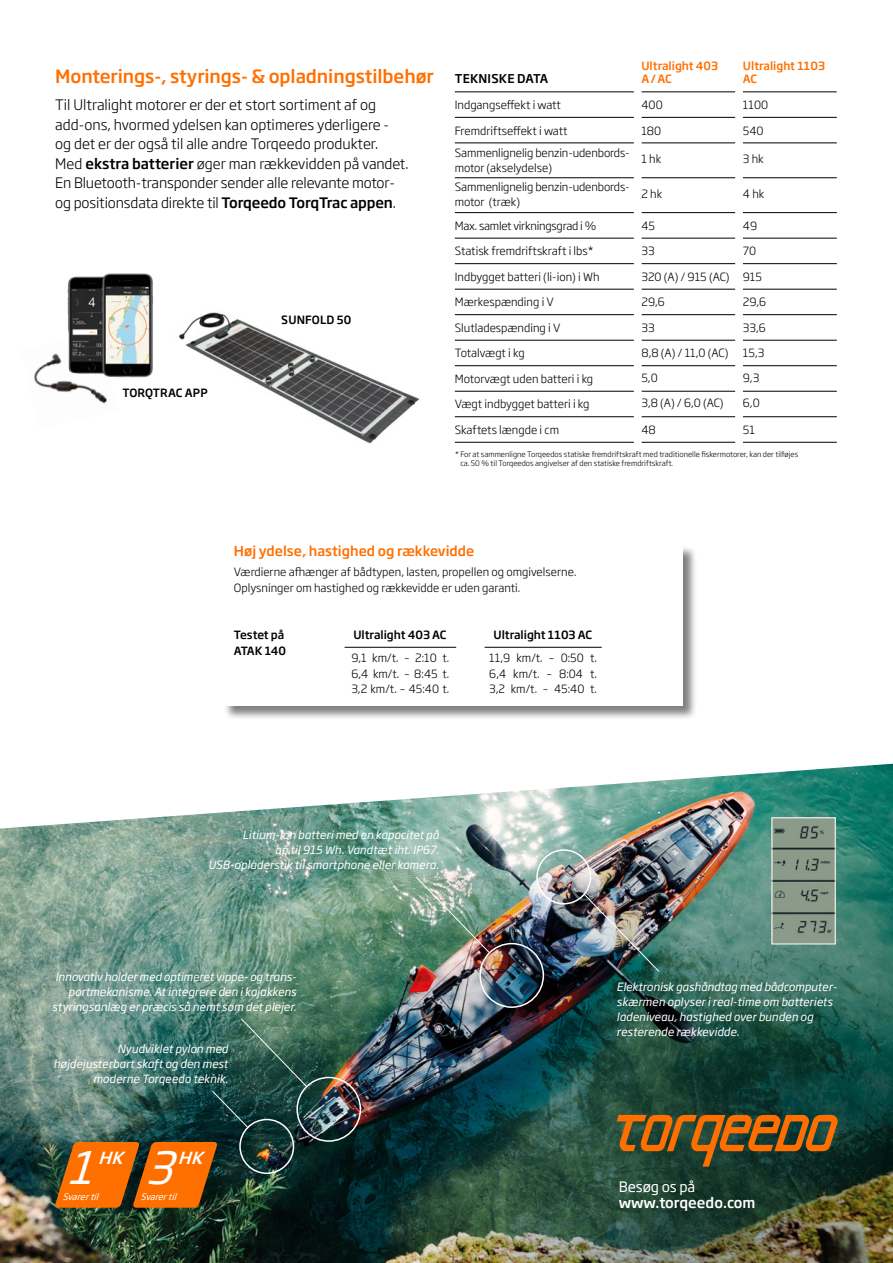
<style>
.page{position:relative;width:893px;height:1263px;background:#fff}
.page>*{position:absolute;margin:0;border:0;box-sizing:border-box;transform-origin:0 0}
.t1{font:italic 44.1px "Soho Gothic Std";color:#fff}
.t2{font:500 18px "Soho Gothic Std";letter-spacing:-.005em;color:#ff6f00}
.t3{font:italic 500 16.5px "Soho Gothic Std";color:#fff}
.t4{font:300 14.25px/19.5px "Soho Gothic Std";color:#000}
.t5{font:500 14.25px "Soho Gothic Std";color:#fff}
.t6{font:14.25px "Soho Gothic Std";letter-spacing:-.005em;color:#fff}
.t7{font:500 13.5px "Soho Gothic Std";color:#ff6f00}
.t8{font:500 12px "Soho Gothic Std";letter-spacing:.015em;color:#000}
.t9{font:300 11.25px/15.8px "Soho Gothic Std";color:#000}
.t10{font:italic 11.25px/15px "Soho Gothic Std";color:#fff;text-align:right}
.t11{font:500 11.25px "Soho Gothic Std";color:#000}
.t12{font:500 11.25px/13.5px "Soho Gothic Std";color:#ff6f00}
.t13{font:300 11.25px "Soho Gothic Std";letter-spacing:-.02em;color:#000}
.t14{font:italic 8.85px "Soho Gothic Std";color:#fff}
.t15{font:300 7.5px/8.7px "Soho Gothic Std";color:#000}
.s1{font-weight:500}
</style>
<div class="page">
<img style="left:0;top:764px;width:893px;height:499px">
<img style="left:337px;top:809px;width:556px;height:454px">
<img style="left:179px;top:312px;width:241px;height:132px">
<div style="left:296px;top:1077px;width:65px;height:65px;border:2px solid #fff;border-radius:50%"></div>
<div style="left:479px;top:943px;width:65px;height:65px;border:2px solid #fff;border-radius:50%"></div>
<div style="left:239px;top:1119px;width:55px;height:55px;border:2px solid #fff;border-radius:50%"></div>
<div style="left:536px;top:849px;width:55px;height:55px;border:2px solid #fff;border-radius:50%"></div>
<svg style="left:211px;top:1018px;width:97px;height:110px;background:#2d574e"></svg>
<img style="left:583px;top:893px;width:77px;height:79px">
<img style="left:415px;top:876px;width:76px;height:78px">
<hr style="left:455px;top:91px;width:179px;height:1px;background:#000">
<hr style="left:641px;top:91px;width:94px;height:1px;background:#000">
<hr style="left:743px;top:91px;width:94px;height:1px;background:#000">
<hr style="left:641px;top:117px;width:94px;height:1px;background:#000">
<hr style="left:743px;top:117px;width:94px;height:1px;background:#000">
<hr style="left:641px;top:142px;width:94px;height:1px;background:#000">
<hr style="left:743px;top:142px;width:94px;height:1px;background:#000">
<hr style="left:641px;top:177px;width:94px;height:1px;background:#000">
<hr style="left:743px;top:177px;width:94px;height:1px;background:#000">
<hr style="left:641px;top:212px;width:94px;height:1px;background:#000">
<hr style="left:743px;top:212px;width:94px;height:1px;background:#000">
<hr style="left:641px;top:238px;width:94px;height:1px;background:#000">
<hr style="left:743px;top:238px;width:94px;height:1px;background:#000">
<hr style="left:641px;top:263px;width:94px;height:1px;background:#000">
<hr style="left:743px;top:263px;width:94px;height:1px;background:#000">
<hr style="left:641px;top:289px;width:94px;height:1px;background:#000">
<hr style="left:743px;top:289px;width:94px;height:1px;background:#000">
<hr style="left:641px;top:314px;width:94px;height:1px;background:#000">
<hr style="left:743px;top:314px;width:94px;height:1px;background:#000">
<hr style="left:641px;top:340px;width:94px;height:1px;background:#000">
<hr style="left:743px;top:340px;width:94px;height:1px;background:#000">
<hr style="left:641px;top:365px;width:94px;height:1px;background:#000">
<hr style="left:743px;top:365px;width:94px;height:1px;background:#000">
<hr style="left:641px;top:391px;width:94px;height:1px;background:#000">
<hr style="left:743px;top:391px;width:94px;height:1px;background:#000">
<hr style="left:641px;top:416px;width:94px;height:1px;background:#000">
<hr style="left:743px;top:416px;width:94px;height:1px;background:#000">
<hr style="left:641px;top:442px;width:94px;height:1px;background:#000">
<hr style="left:743px;top:442px;width:94px;height:1px;background:#000">
<hr style="left:455px;top:117px;width:179px;height:1px;background:#000">
<hr style="left:455px;top:142px;width:179px;height:1px;background:#000">
<hr style="left:455px;top:177px;width:179px;height:1px;background:#000">
<hr style="left:455px;top:212px;width:179px;height:1px;background:#000">
<hr style="left:455px;top:238px;width:179px;height:1px;background:#000">
<hr style="left:455px;top:263px;width:179px;height:1px;background:#000">
<hr style="left:455px;top:289px;width:179px;height:1px;background:#000">
<hr style="left:455px;top:314px;width:179px;height:1px;background:#000">
<hr style="left:455px;top:340px;width:179px;height:1px;background:#000">
<hr style="left:455px;top:365px;width:179px;height:1px;background:#000">
<hr style="left:455px;top:391px;width:179px;height:1px;background:#000">
<hr style="left:455px;top:416px;width:179px;height:1px;background:#000">
<hr style="left:455px;top:442px;width:179px;height:1px;background:#000">
<svg style="left:617px;top:1115px;width:222px;height:51px;background:#705120"></svg>
<img style="left:33px;top:360px;width:75px;height:44px">
<img style="left:51px;top:273px;width:103px;height:108px">
<img style="left:774px;top:819px;width:60px;height:123px">
<div style="left:772px;top:817px;width:64px;height:127px;border:1px solid #fff"></div>
<svg style="left:54px;top:1142px;width:164px;height:66px;background:#ce6108"></svg>
<div style="left:223px;top:545px;width:475px;height:175px;background:#000;opacity:.5"></div>
<div style="left:223px;top:545px;width:460px;height:161px;background:#fff"></div>
<hr style="left:345px;top:647px;width:111px;height:1px;background:#000">
<hr style="left:485px;top:647px;width:117px;height:1px;background:#000">
<h2 class="t2" style="left:55px;top:65px;width:380px">Monterings-, styrings- &amp; opladningstilbehør</h2>
<p class="t4" style="left:55px;top:96px;width:355px">Til Ultralight motorer er der et stort sortiment af og add-ons, hvormed ydelsen kan optimeres yderligere - og det er der også til alle andre Torqeedo produkter.<br>Med <span class="s1">ekstra batterier</span> øger man rækkevidden på vandet.<br>En Bluetooth-transponder sender alle relevante motor&shy;og positionsdata direkte til <span class="s1">Torqeedo TorqTrac appen</span>.</p>
<p class="t11" style="left:123px;top:385px;width:87px">TORQTRAC APP</p>
<p class="t11" style="left:281px;top:313px;width:71px">SUNFOLD 50</p>
<p class="t8" style="left:455px;top:71px;width:95px">TEKNISKE DATA</p>
<p class="t12" style="left:641px;top:59px;width:78px">Ultralight 403<br>A/AC</p>
<p class="t12" style="left:743px;top:59px;width:84px">Ultralight 1103<br>AC</p>
<p class="t9" style="left:455px;top:97px;width:108px">Indgangseffekt i watt</p>
<p class="t9" style="left:641px;top:97px;width:23px">400</p>
<p class="t9" style="left:743px;top:97px;width:27px">1100</p>
<p class="t9" style="left:455px;top:123px;width:114px">Fremdriftseffekt i watt</p>
<p class="t9" style="left:641px;top:123px;width:21px">180</p>
<p class="t9" style="left:743px;top:123px;width:22px">540</p>
<p class="t9" style="left:455px;top:145px;width:176px;line-height:15px">Sammenlignelig benzin-udenbords&shy;motor (akselydelse)</p>
<p class="t9" style="left:641px;top:151px;width:21px">1 hk</p>
<p class="t9" style="left:743px;top:151px;width:22px">3 hk</p>
<p class="t9" style="left:455px;top:180px;width:176px;line-height:15px">Sammenlignelig benzin-udenbords&shy;motor (træk)</p>
<p class="t9" style="left:641px;top:186px;width:22px">2 hk</p>
<p class="t9" style="left:743px;top:186px;width:23px">4 hk</p>
<p class="t13" style="left:455px;top:219px;width:143px">Max. samlet virkningsgrad i %</p>
<p class="t9" style="left:641px;top:218px;width:15px">45</p>
<p class="t9" style="left:743px;top:218px;width:16px">49</p>
<p class="t9" style="left:455px;top:243px;width:140px">Statisk fremdriftskraft i lbs*</p>
<p class="t9" style="left:641px;top:243px;width:15px">33</p>
<p class="t9" style="left:743px;top:243px;width:15px">70</p>
<p class="t9" style="left:455px;top:269px;width:146px">Indbygget batteri (li-ion) i Wh</p>
<p class="t9" style="left:641px;top:269px;width:122px">320 (A) / 915 (AC) 915</p>
<p class="t9" style="left:455px;top:294px;width:101px">Mærkespænding i V</p>
<p class="t9" style="left:641px;top:294px;width:25px">29,6</p>
<p class="t9" style="left:743px;top:294px;width:25px">29,6</p>
<p class="t9" style="left:455px;top:320px;width:107px">Slutladespænding i V</p>
<p class="t9" style="left:641px;top:320px;width:15px">33</p>
<p class="t9" style="left:743px;top:320px;width:24px">33,6</p>
<p class="t9" style="left:455px;top:345px;width:71px">Totalvægt i kg</p>
<p class="t9" style="left:641px;top:345px;width:89px">8,8 (A) / 11,0 (AC)</p>
<p class="t9" style="left:743px;top:345px;width:23px">15,3</p>
<p class="t9" style="left:455px;top:371px;width:140px">Motorvægt uden batteri i kg</p>
<p class="t9" style="left:641px;top:370px;width:18px">5,0</p>
<p class="t9" style="left:743px;top:370px;width:18px">9,3</p>
<p class="t9" style="left:455px;top:397px;width:136px">Vægt indbygget batteri i kg</p>
<p class="t9" style="left:641px;top:395px;width:84px">3,8 (A) / 6,0 (AC)</p>
<p class="t9" style="left:743px;top:395px;width:18px">6,0</p>
<p class="t9" style="left:455px;top:422px;width:106px">Skaftets længde i cm</p>
<p class="t9" style="left:641px;top:422px;width:16px">48</p>
<p class="t9" style="left:743px;top:422px;width:14px">51</p>
<p class="t15" style="left:460px;top:450px;width:339px;text-indent:-5px">* For at sammenligne Torqeedos statiske fremdriftskraft med traditionelle fiskermotorer, kan der tilføjes ca. 50 % til Torqeedos angivelser af den statiske fremdriftskraft.</p>
<p class="t7" style="left:234px;top:542px;width:242px">Høj ydelse, hastighed og rækkevidde</p>
<p class="t9" style="left:234px;top:564px;width:344px">Værdierne afhænger af bådtypen, lasten, propellen og omgivelserne.<br>Oplysninger om hastighed og rækkevidde er uden garanti.</p>
<p class="t11" style="left:234px;top:628px;width:52px">Testet på</p>
<p class="t11" style="left:493px;top:628px;width:100px">Ultralight 1103 AC</p>
<p class="t11" style="left:234px;top:643px;width:54px">ATAK 140</p>
<p class="t11" style="left:353px;top:628px;width:95px">Ultralight 403 AC</p>
<p class="t9" style="left:351px;top:650px;width:99px;text-align:justify">9,1 km/t. – 2:10 t.<br>6,4 km/t. – 8:45 t.<br>3,2 km/t. – 45:40 t.</p>
<p class="t9" style="left:489px;top:650px;width:109px;text-align:justify">11,9 km/t. – 0:50 t.<br>6,4 km/t. – 8:04 t.<br>3,2 km/t. – 45:40 t.</p>
<p class="t10" style="left:208px;top:828px;width:232px">Litium-ion batteri med en kapacitet på<br>op til 915 Wh. Vandtæt iht. IP67.<br>USB-opladerstik til smartphone eller kamera.</p>
<p class="t10" style="left:52px;top:969px;width:246px">Innovativ holder med optimeret vippe- og trans&shy;portmekanisme. At integrere den i kajakkens styringsanlæg er præcis så nemt som det plejer.</p>
<p class="t10" style="left:54px;top:1042px;width:176px">Nyudviklet pylon med højdejusterbart skaft og den mest moderne Torqeedo teknik.</p>
<h1 class="t1" style="left:67px;top:1140px;width:44px">1</h1>
<h3 class="t3" style="left:98px;top:1147px;width:32px">HK</h3>
<p class="t14" style="left:63px;top:1191px;width:41px">Svarertil</p>
<h1 class="t1" style="left:145px;top:1140px;width:45px">3</h1>
<h3 class="t3" style="left:178px;top:1147px;width:32px">HK</h3>
<p class="t14" style="left:140px;top:1191px;width:41px">Svarertil</p>
<p class="t10" style="left:617px;top:980px;width:222px;text-align:left">Elektronisk gashåndtag med bådcomputer&shy;skærmen oplyser i real-time om batteriets ladeniveau, hastighed over bunden og resterende rækkevidde.</p>
<p class="t6" style="left:619px;top:1178px;width:78px">Besøg os på</p>
<p class="t5" style="left:619px;top:1193px;width:138px">www.torqeedo.com</p>
</div>
